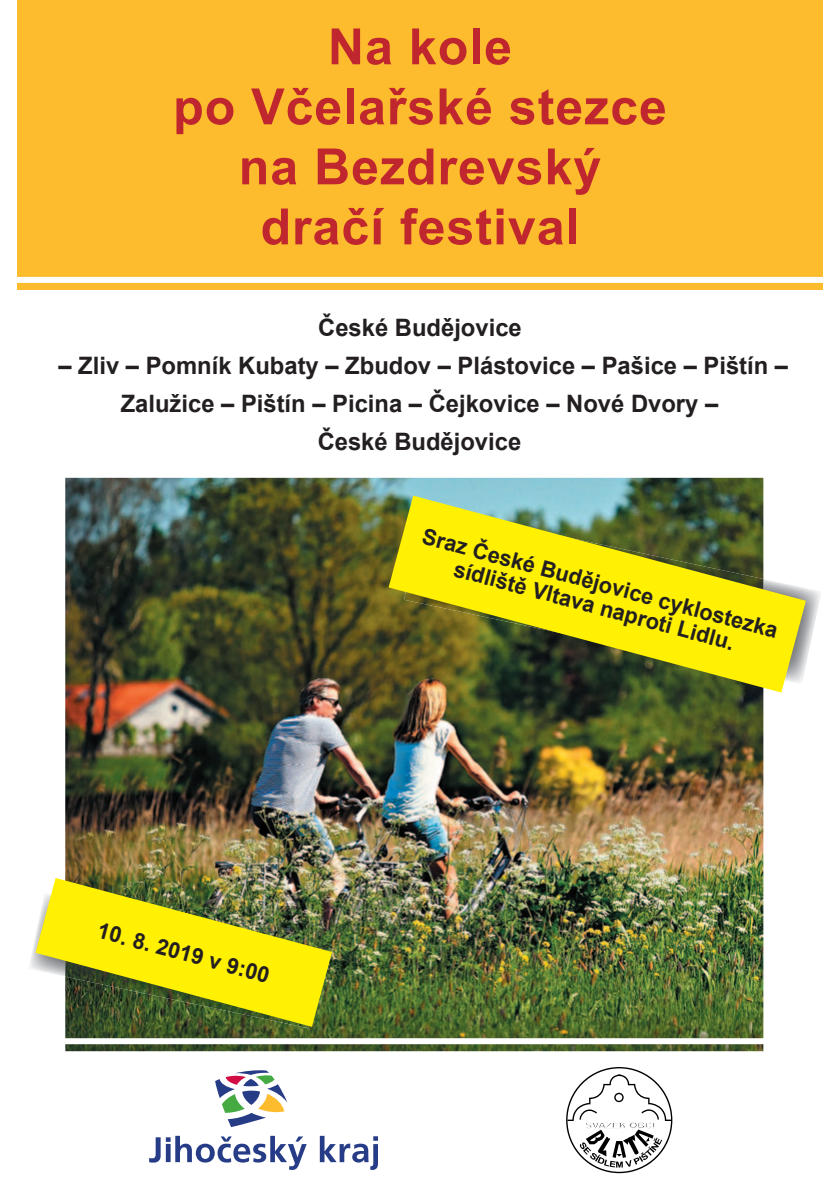
<style>
.page{position:relative;width:840px;height:1191px;background:#fff}
.page>*{position:absolute;margin:0;border:0;box-sizing:border-box;transform-origin:0 0}
.t1{font:700 50px/60px "Arial";letter-spacing:.02em;color:#c0262d;text-align:center}
.t2{font:700 24px/38px "Arial";color:#231f20;text-align:center}
.t3{font:700 22px/23px "Arial";color:#231f20;text-align:center}
</style>
<div class="page">
<div style="left:17px;top:0;width:805px;height:289px;background:#fdbb2e"></div>
<svg style="left:215px;top:1070px;width:72px;height:57px"></svg>
<svg style="left:166px;top:1135px;width:140px;height:35px"></svg>
<svg style="left:319px;top:1135px;width:59px;height:35px"></svg>
<svg style="left:149px;top:1137px;width:11px;height:25px"></svg>
<svg style="left:566px;top:1067px;width:106px;height:106px"></svg>
<img style="left:65px;top:478px;width:698px;height:573px">
<div style="left:17px;top:1038px;width:805px;height:6px;background:#fff"></div>
<div style="left:17px;top:277px;width:805px;height:6px;background:#fff"></div>
<img style="left:805px;top:588px;width:16px;height:79px">
<img style="left:30px;top:941px;width:5px;height:29px">
<svg style="left:388px;top:495px;width:417px;height:197px;background:#acac2a"></svg>
<img style="left:35px;top:878px;width:297px;height:148px">
<h1 class="t1" style="left:173px;top:18px;width:495px">Na kole<br>po Včelařské stezce na Bezdrevský dračí festival</h1>
<p class="t2" style="left:318px;top:309px;width:205px">České Budějovice</p>
<p class="t2" style="left:58px;top:347px;width:730px">– Zliv – Pomník Kubaty – Zbudov – Plástovice – Pašice – Pištín –<br>Zalužice – Pištín – Picina – Čejkovice – Nové Dvory –<br>České Budějovice</p>
<p class="t3" style="left:101px;top:919px;width:178px;rotate:15deg">10. 8. 2019 v 9:00</p>
<p class="t3" style="left:425px;top:525px;width:368px;rotate:15deg">Sraz České Budějovice cyklostezka sídliště Vltava naproti Lidlu.</p>
</div>
